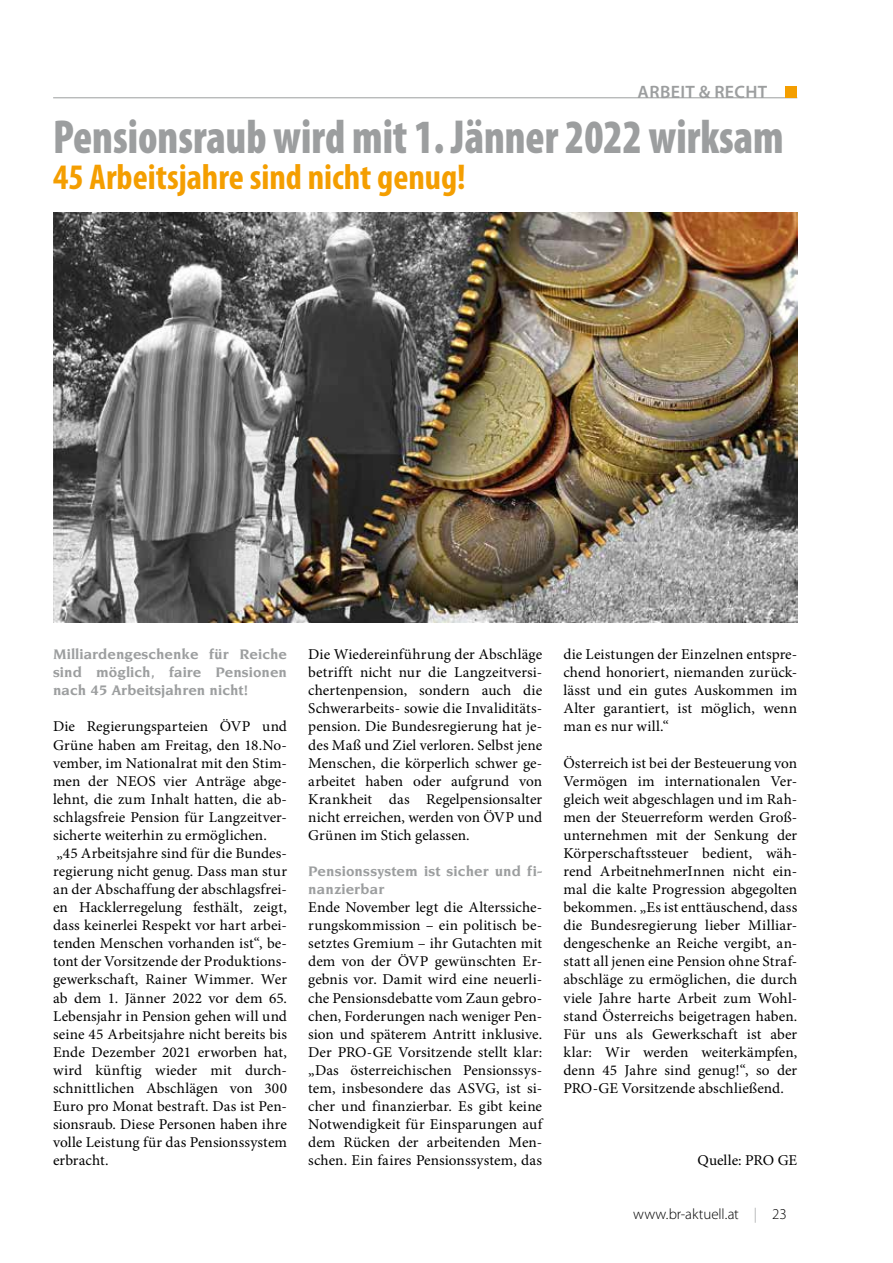
<style>
.page{position:relative;width:893px;height:1263px;background:#fff}
.page>*{position:absolute;margin:0;border:0;box-sizing:border-box;transform-origin:0 0}
.t1{font:900 condensed 48px "Myriad Pro";color:#9c9e9f;scale:.9 1}
.t2{font:700 condensed 36px "Myriad Pro";color:#f49e00}
.t3{font:600 18px "Myriad Pro";letter-spacing:.02em;color:#9c9e9f}
.t4{font:15px/18px "Minion Pro";color:#000;text-align:justify}
.t5{font:700 15px/18.1px "Novarese";color:#9c9e9f;text-align:justify}
.t6{font:300 15px "Myriad Pro";color:#000}
.s1{color:#9c9e9f}
</style>
<div class="page">
<hr style="left:53px;top:97px;width:744px;height:1px;background:#9c9e9f">
<div style="left:786px;top:86px;width:11px;height:11px;background:#f49e00"></div>
<img style="left:53px;top:213px;width:744px;height:409px">
<p class="t3" style="left:638px;top:80px;width:131px">ARBEIT &amp; RECHT</p>
<h1 class="t1" style="left:53px;top:106px;width:813px">Pensionsraub wird mit 1. Jänner 2022 wirksam</h1>
<h2 class="t2" style="left:53px;top:154px;width:414px">45 Arbeitsjahre sind nicht genug!</h2>
<p class="t5" style="left:53px;top:645px;width:235px">Milliardengeschenke für Reiche sind möglich, faire Pensionen nach 45 Arbeitsjahren nicht!</p>
<p class="t4" style="left:53px;top:718px;width:235px;text-align:left">Die Regierungsparteien ÖVP und Grüne haben am Freitag, den 18.No&shy;vember, im Nationalrat mit den Stim&shy;men der NEOS vier Anträge abge&shy;lehnt, die zum Inhalt hatten, die ab&shy;schlagsfreie Pension für Langzeitver&shy;sicherte weiterhin zu ermöglichen. „45 Arbeitsjahre sind für die Bundes&shy;regierung nicht genug. Dass man stur an der Abschaffung der abschlagsfrei&shy;en Hacklerregelung festhält, zeigt, dass keinerlei Respekt vor hart arbei&shy;tenden Menschen vorhanden ist“, be&shy;tont der Vorsitzende der Produktions&shy;gewerkschaft, Rainer Wimmer. Wer ab dem 1. Jänner 2022 vor dem 65.<br>Lebensjahr in Pension gehen will und seine 45 Arbeitsjahre nicht bereits bis Ende Dezember 2021 erworben hat, wird künftig wieder mit durch&shy;schnittlichen Abschlägen von 300<br>Euro pro Monat bestraft. Das ist Pen&shy;sionsraub. Diese Personen haben ihre volle Leistung für das Pensionssystem erbracht.</p>
<p class="t4" style="left:308px;top:645px;width:235px">Die Wiedereinführung der Abschläge betrifft nicht nur die Langzeitversi&shy;chertenpension, sondern auch die Schwerarbeits- sowie die Invaliditäts&shy;pension. Die Bundesregierung hat je&shy;des Maß und Ziel verloren. Selbst jene Menschen, die körperlich schwer ge&shy;arbeitet haben oder aufgrund von Krankheit das Regelpensionsalter nicht erreichen, werden von ÖVP und Grünen im Stich gelassen.</p>
<p class="t5" style="left:308px;top:862px;width:235px">Pensionssystem ist sicher und fi&shy;nanzierbar</p>
<p class="t4" style="left:308px;top:898px;width:235px">Ende November legt die Alterssiche&shy;rungskommission – ein politisch be&shy;setztes Gremium – ihr Gutachten mit dem von der ÖVP gewünschten Er&shy;gebnis vor. Damit wird eine neuerli&shy;che Pensionsdebatte vom Zaun gebro&shy;chen, Forderungen nach weniger Pen&shy;sion und späterem Antritt inklusive.<br>Der PRO-GE Vorsitzende stellt klar: „Das österreichischen Pensionssys&shy;tem, insbesondere das ASVG, ist si&shy;cher und finanzierbar. Es gibt keine Notwendigkeit für Einsparungen auf dem Rücken der arbeitenden Men&shy;schen. Ein faires Pensionssystem, das</p>
<p class="t4" style="left:563px;top:645px;width:235px">die Leistungen der Einzelnen entspre&shy;chend honoriert, niemanden zurück&shy;lässt und ein gutes Auskommen im Alter garantiert, ist möglich, wenn man es nur will.“</p>
<p class="t4" style="left:563px;top:754px;width:235px">Österreich ist bei der Besteuerung von Vermögen im internationalen Ver&shy;gleich weit abgeschlagen und im Rah&shy;men der Steuerreform werden Groß&shy;unternehmen mit der Senkung der Körperschaftssteuer bedient, wäh&shy;rend ArbeitnehmerInnen nicht ein&shy;mal die kalte Progression abgegolten bekommen. „Es ist enttäuschend, dass die Bundesregierung lieber Milliar&shy;dengeschenke an Reiche vergibt, an&shy;statt all jenen eine Pension ohne Straf&shy;abschläge zu ermöglichen, die durch viele Jahre harte Arbeit zum Wohl&shy;stand Österreichs beigetragen haben.<br>Für uns als Gewerkschaft ist aber klar: Wir werden weiterkämpfen, denn 45 Jahre sind genug!“, so der PRO-GE Vorsitzende abschließend.</p>
<p class="t4" style="left:697px;top:1151px;width:101px">Quelle: PRO GE</p>
<p class="t6" style="left:633px;top:1205px;width:155px">www.br-aktuell.at <span class="s1">|</span> 23</p>
</div>
